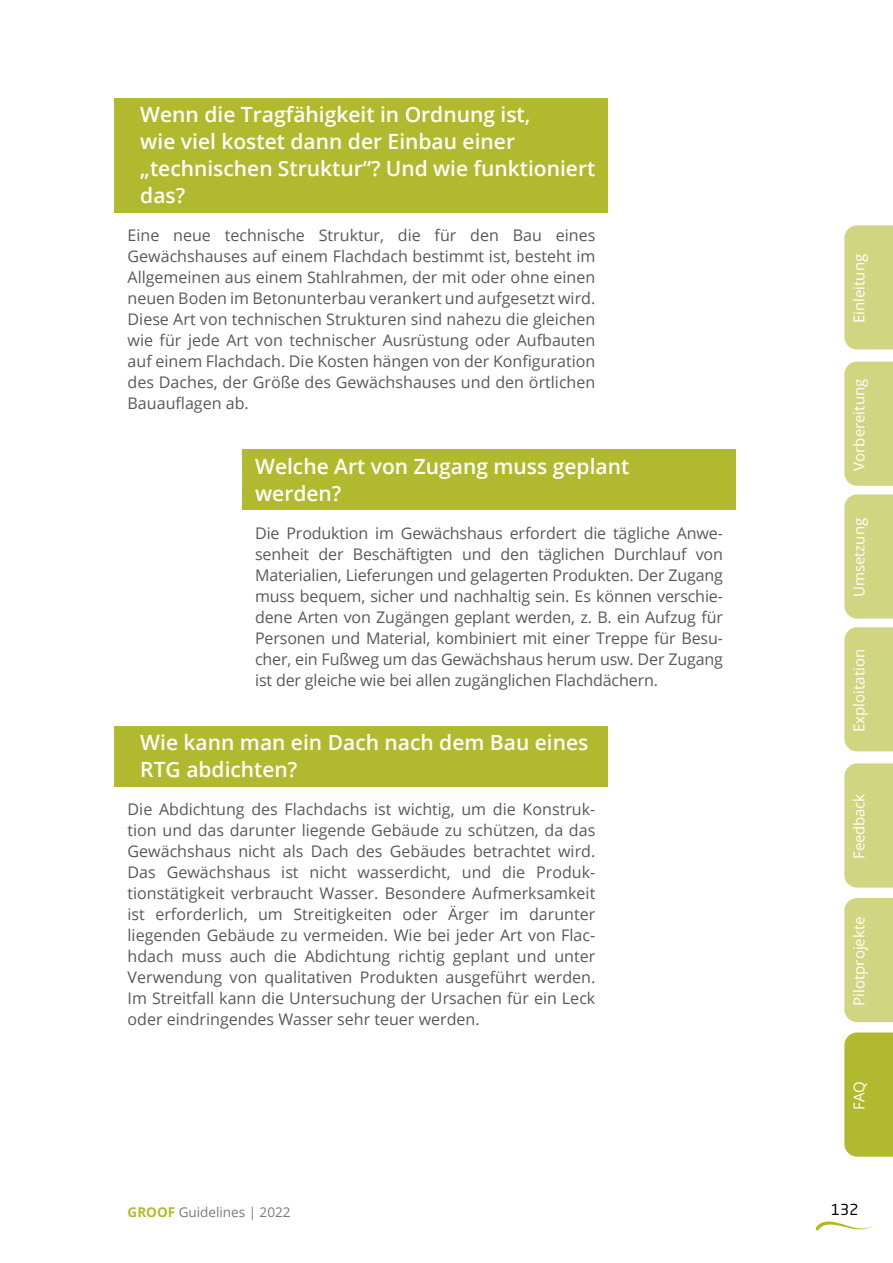
<style>
.page{position:relative;width:893px;height:1263px;background:#fff}
.page>*{position:absolute;margin:0;border:0;box-sizing:border-box;transform-origin:0 0}
.Question_FAQ_gauche{font:600 21px/27px "Open Sans";color:#fff}
.Question_FAQ_droite{font:600 21px/27px "Open Sans";color:#fff}
.Réponse_faq_Gauche{font:16.05px/21px "Open Sans";color:#595959;text-align:justify}
.Réponse_FAQ_droite{font:16.05px/21px "Open Sans";letter-spacing:-.01em;color:#595959;text-align:justify}
.t1{font:15px "Open Sans";color:#fff}
.t2{font:15px "Open Sans";letter-spacing:-.02em;color:#fff}
.t3{font:15px "Neo Sans W1 G";color:#000}
.t4{font:13.5px "Open Sans";color:#7a7a7a}
.s1{font-weight:700;color:#b1ba2e}
</style>
<div class="page">
<svg style="left:816px;top:1221px;width:57px;height:10px"></svg>
<div style="left:844px;top:225px;width:49px;height:125px;background:#d0d581"></div>
<div style="left:844px;top:362px;width:49px;height:124px;background:#d0d581"></div>
<div style="left:844px;top:763px;width:49px;height:125px;background:#d0d581"></div>
<div style="left:844px;top:898px;width:49px;height:124px;background:#d0d581"></div>
<div style="left:844px;top:494px;width:49px;height:125px;background:#d0d581"></div>
<div style="left:844px;top:1032px;width:49px;height:125px;background:#b1ba2e"></div>
<div style="left:844px;top:627px;width:49px;height:124px;background:#d0d581"></div>
<div style="left:115px;top:98px;width:493px;height:115px;background:#b1ba2e"></div>
<div style="left:242px;top:449px;width:494px;height:61px;background:#b1ba2e"></div>
<div style="left:115px;top:726px;width:493px;height:61px;background:#b1ba2e"></div>
<p class="Question_FAQ_gauche" style="left:140px;top:101px;width:456px">Wenn die Tragfähigkeit in Ordnung ist,<br>wie viel kostet dann der Einbau einer „technischen Struktur“? Und wie funktioniert das?</p>
<p class="Réponse_faq_Gauche" style="left:128px;top:225px;width:469px">Eine neue technische Struktur, die für den Bau eines Gewächshauses auf einem Flachdach bestimmt ist, besteht im Allgemeinen aus einem Stahlrahmen, der mit oder ohne einen neuen Boden im Betonunterbau verankert und aufgesetzt wird.<br>Diese Art von technischen Strukturen sind nahezu die gleichen wie für jede Art von technischer Ausrüstung oder Aufbauten auf einem Flachdach. Die Kosten hängen von der Konfiguration des Daches, der Größe des Gewächshauses und den örtlichen Bauauflagen ab.</p>
<p class="Question_FAQ_droite" style="left:255px;top:452px;width:376px">Welche Art von Zugang muss geplant werden?</p>
<p class="Réponse_FAQ_droite" style="left:255px;top:522px;width:469px">Die Produktion im Gewächshaus erfordert die tägliche Anwe&shy;senheit der Beschäftigten und den täglichen Durchlauf von Materialien, Lieferungen und gelagerten Produkten. Der Zugang muss bequem, sicher und nachhaltig sein. Es können verschie&shy;dene Arten von Zugängen geplant werden, z. B. ein Aufzug für Personen und Material, kombiniert mit einer Treppe für Besu&shy;cher, ein Fußweg um das Gewächshaus herum usw. Der Zugang ist der gleiche wie bei allen zugänglichen Flachdächern.</p>
<p class="Question_FAQ_gauche" style="left:140px;top:729px;width:450px">Wie kann man ein Dach nach dem Bau eines<br>RTG abdichten?</p>
<p class="Réponse_faq_Gauche" style="left:128px;top:798px;width:469px">Die Abdichtung des Flachdachs ist wichtig, um die Konstruk&shy;tion und das darunter liegende Gebäude zu schützen, da das Gewächshaus nicht als Dach des Gebäudes betrachtet wird.<br>Das Gewächshaus ist nicht wasserdicht, und die Produk&shy;tionstätigkeit verbraucht Wasser. Besondere Aufmerksamkeit ist erforderlich, um Streitigkeiten oder Ärger im darunter liegenden Gebäude zu vermeiden. Wie bei jeder Art von Flac&shy;hdach muss auch die Abdichtung richtig geplant und unter Verwendung von qualitativen Produkten ausgeführt werden.<br>Im Streitfall kann die Untersuchung der Ursachen für ein Leck oder eindringendes Wasser sehr teuer werden.</p>
<p class="t4" style="left:128px;top:1203px;width:164px"><span class="s1">GROOF</span> Guidelines | 2022</p>
<p class="t1" style="left:849px;top:323px;width:71px;rotate:-90deg">Einleitung</p>
<p class="t1" style="left:849px;top:471px;width:93px;rotate:-90deg">Vorbereitung</p>
<p class="t1" style="left:849px;top:597px;width:81px;rotate:-90deg">Umsetzung</p>
<p class="t1" style="left:849px;top:732px;width:85px;rotate:-90deg">Exploitation</p>
<p class="t2" style="left:849px;top:859px;width:66px;rotate:-90deg">Feedback</p>
<p class="t1" style="left:849px;top:1006px;width:91px;rotate:-90deg">Pilotprojekte</p>
<p class="t1" style="left:849px;top:1110px;width:30px;rotate:-90deg">FAQ</p>
<p class="t3" style="left:831px;top:1201px;width:29px">132</p>
</div>
